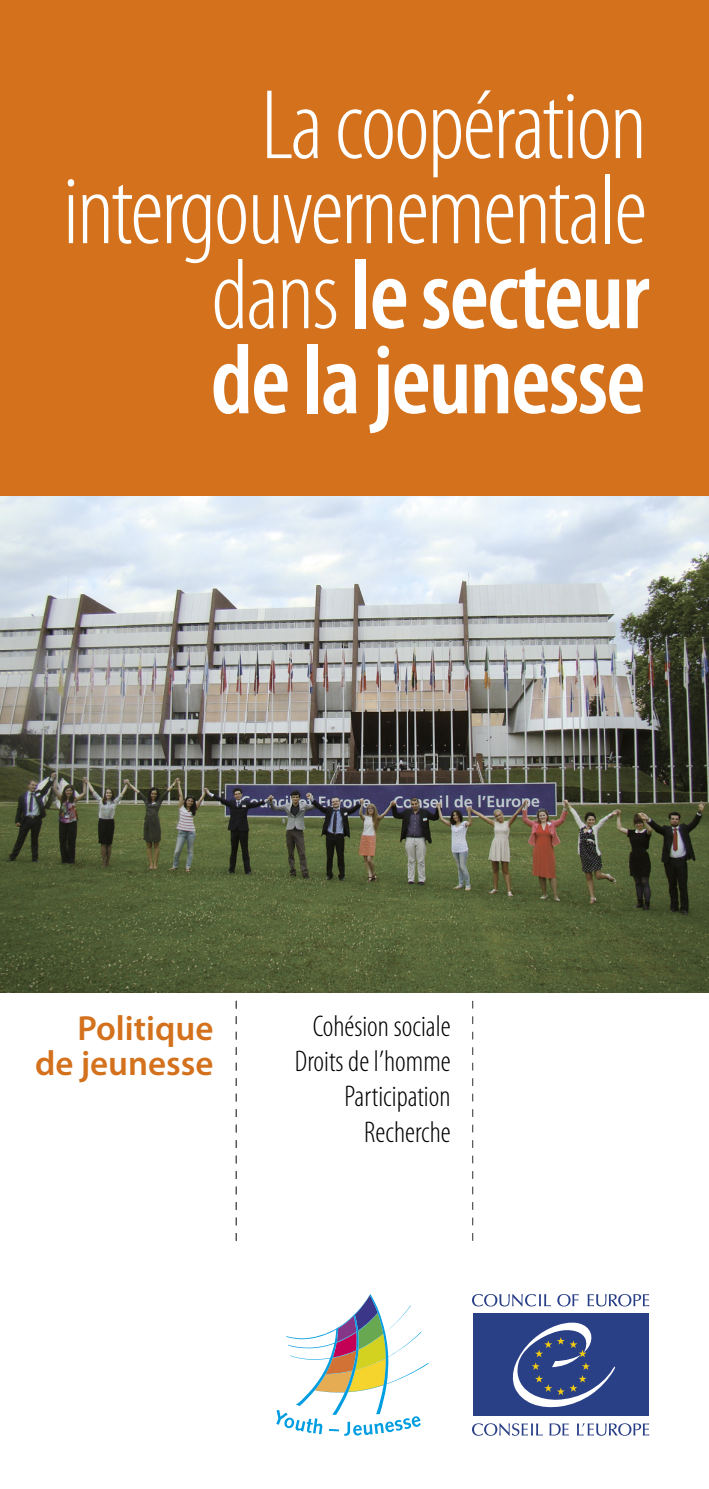
<style>
.page{position:relative;width:709px;height:1489px;background:#fff}
.page>*{position:absolute;margin:0;border:0;box-sizing:border-box;transform-origin:0 0}
._02_Sous-titre_publi{font:300 condensed 100px/85px "Myriad Pro";letter-spacing:-.02em;color:#fff;text-align:right}
._04_Rubriques_ENG{font:600 35px/35px "Myriad Pro";color:#d3711c;text-align:right}
._05_Decriptif_ENG{font:300 condensed 30px "Myriad Pro";color:#000}
.s1{font-weight:600}
</style>
<div class="page">
<svg style="left:472px;top:1000px;width:1px;height:240px"></svg>
<svg style="left:236px;top:1000px;width:1px;height:240px"></svg>
<div style="left:0;top:0;width:709px;height:496px;background:#d3711c"></div>
<img style="left:0;top:496px;width:709px;height:496px">
<svg style="left:557px;top:1294px;width:22px;height:12px"></svg>
<svg style="left:587px;top:1294px;width:62px;height:12px"></svg>
<svg style="left:472px;top:1294px;width:79px;height:12px"></svg>
<svg style="left:577px;top:1423px;width:72px;height:12px"></svg>
<svg style="left:549px;top:1423px;width:20px;height:12px"></svg>
<svg style="left:472px;top:1423px;width:71px;height:12px"></svg>
<div style="left:473px;top:1313px;width:175px;height:102px;background:#293f86"></div>
<svg style="left:512px;top:1322px;width:103px;height:85px"></svg>
<svg style="left:276px;top:1294px;width:152px;height:141px"></svg>
<p class="_02_Sous-titre_publi" style="left:63px;top:82px;width:588px">La coopération intergouvernementale dans <span class="s1">le secteur<br>de la jeunesse</span></p>
<p class="_04_Rubriques_ENG" style="left:35px;top:1010px;width:180px">Politique de jeunesse</p>
<p class="_05_Decriptif_ENG" style="left:313px;top:1008px;width:139px">Cohésion sociale</p>
<p class="_05_Decriptif_ENG" style="left:295px;top:1043px;width:157px">Droits de l’homme</p>
<p class="_05_Decriptif_ENG" style="left:344px;top:1078px;width:107px">Participation</p>
<p class="_05_Decriptif_ENG" style="left:364px;top:1113px;width:88px">Recherche</p>
</div>
